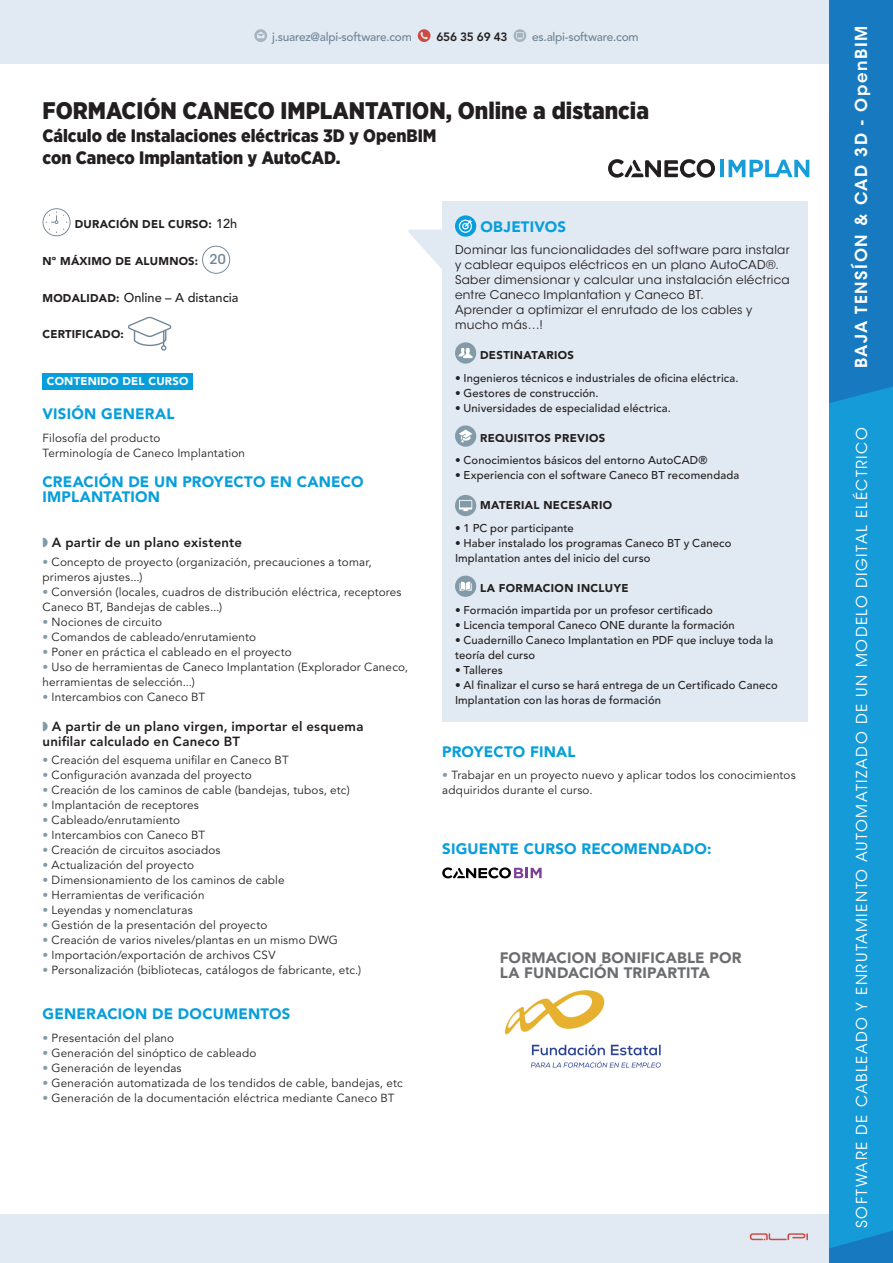
<style>
.page{position:relative;width:893px;height:1263px;background:#fff}
.page>*{position:absolute;margin:0;border:0;box-sizing:border-box;transform-origin:0 0}
.t1{font:900 24px "Gotham Narrow";color:#231f20}
.t2{font:900 18px/22.5px "Gotham Narrow";color:#231f20}
.t3{font:600 16.5px "ITC Avant Garde Std";letter-spacing:.1em;color:#fff}
.t4{font:900 15px/15px "Avenir LT Std";letter-spacing:.015em;color:#069edb}
.t5{font:15px "ITC Avant Garde Std";letter-spacing:.1em;color:#fff}
.t6{font:900 15px/15px "Avenir LT Std";letter-spacing:.015em;color:#6c6d70}
.t7{font:800 13.2px/15px "Avenir LT Std";letter-spacing:.015em;color:#231f20}
.t8{font:500 12.75px "Avenir LT Std";color:#231f20}
.t9{font:12px/15px "ITC Avant Garde Std";letter-spacing:.025em;color:#231f20}
.t10{font:500 12px "Avenir LT Std";letter-spacing:-.02em;color:#6f8596}
.t11{font:800 12px "Avenir LT Std";letter-spacing:-.02em;color:#231f20}
.t12{font:11.7px/15px "Avenir LT Std";letter-spacing:.015em;color:#231f20}
.t13{font:500 11.25px/15px "Avenir LT Std";letter-spacing:.015em;color:#231f20}
.t14{font:900 11.25px "Avenir LT Std";letter-spacing:.025em;color:#231f20}
.t15{font:900 11.25px "Avenir LT Std";letter-spacing:.02em;color:#fff}
.s1{font-weight:500;font-size:12.75px}
.s2{font-family:"ITC Avant Garde Std";font-weight:500;font-size:13.5px;color:#6f8596}
.s3{font-weight:900;font-size:11.25px}
.s4{color:#839ba9}
</style>
<div class="page">
<div style="left:0;top:0;width:893px;height:64px;background:#e1e9f2"></div>
<svg style="left:254px;top:29px;width:13px;height:13px"></svg>
<svg style="left:418px;top:29px;width:12px;height:13px"></svg>
<svg style="left:514px;top:29px;width:12px;height:13px"></svg>
<div style="left:0;top:1214px;width:893px;height:49px;background:#e1e9f2"></div>
<div style="left:829px;top:0;width:64px;height:1263px;background:#149bd8"></div>
<div style="left:829px;top:0;width:64px;height:403px;background:#177ac0"></div>
<svg style="left:829px;top:1231px;width:64px;height:32px"></svg>
<svg style="left:750px;top:1233px;width:58px;height:7px"></svg>
<div style="left:43px;top:373px;width:150px;height:16px;background:#069edb"></div>
<svg style="left:43px;top:208px;width:28px;height:28px"></svg>
<svg style="left:202px;top:246px;width:28px;height:28px"></svg>
<svg style="left:128px;top:317px;width:43px;height:34px"></svg>
<div style="left:442px;top:201px;width:366px;height:520px;background:#e1e9f2"></div>
<svg style="left:455px;top:215px;width:21px;height:22px"></svg>
<svg style="left:408px;top:219px;width:69px;height:50px"></svg>
<svg style="left:455px;top:342px;width:21px;height:22px"></svg>
<svg style="left:459px;top:348px;width:13px;height:10px"></svg>
<div style="left:455px;top:425px;width:21px;height:22px;background:#839ba9;border-radius:50%"></div>
<svg style="left:459px;top:430px;width:13px;height:12px"></svg>
<div style="left:455px;top:495px;width:21px;height:21px;background:#839ba9;border-radius:50%"></div>
<svg style="left:459px;top:500px;width:13px;height:11px"></svg>
<div style="left:455px;top:576px;width:21px;height:21px;background:#839ba9;border-radius:50%"></div>
<svg style="left:460px;top:582px;width:12px;height:9px"></svg>
<svg style="left:608px;top:159px;width:107px;height:19px"></svg>
<hr style="left:720px;top:160px;width:4px;height:17px;background:#179dd9">
<svg style="left:729px;top:160px;width:80px;height:17px"></svg>
<svg style="left:442px;top:867px;width:100px;height:11px"></svg>
<img style="left:504px;top:990px;width:157px;height:78px">
<p class="t10" style="left:272px;top:29px;width:141px">j.suarez@alpi-software.com</p>
<p class="t11" style="left:436px;top:29px;width:73px">656 35 69 43</p>
<p class="t10" style="left:532px;top:29px;width:108px">es.alpi-software.com</p>
<h1 class="t1" style="left:43px;top:95px;width:608px">FORMACIÓN CANECO IMPLANTATION, Online a distancia</h1>
<h2 class="t2" style="left:43px;top:124px;width:396px">Cálculo de Instalaciones eléctricas 3D y OpenBIM con Caneco Implantation y AutoCAD.</h2>
<p class="t14" style="left:75px;top:217px;width:164px">DURACIÓN DEL CURSO: <span class="s1">12h</span></p>
<p class="t14" style="left:43px;top:254px;width:185px">Nº MÁXIMO DE ALUMNOS: <span class="s2">20</span></p>
<p class="t8" style="left:43px;top:290px;width:197px"><span class="s3">MODALIDAD:</span> Online – A distancia</p>
<p class="t14" style="left:43px;top:328px;width:83px">CERTIFICADO:</p>
<p class="t15" style="left:47px;top:374px;width:143px">CONTENIDO DEL CURSO</p>
<p class="t4" style="left:43px;top:406px;width:134px">VISIÓN GENERAL</p>
<p class="t12" style="left:43px;top:431px;width:204px">Filosofía del producto<br>Terminología de Caneco Implantation</p>
<p class="t4" style="left:43px;top:474px;width:322px">CREACIÓN DE UN PROYECTO EN CANECO<br>IMPLANTATION</p>
<p class="t7" style="left:43px;top:535px;width:201px"><span class="s4">◗</span> A partir de un plano existente</p>
<p class="t12" style="left:43px;top:554px;width:331px"><span class="s4">•</span> Concepto de proyecto (organización, precauciones a tomar, primeros ajustes...)</p>
<p class="t12" style="left:43px;top:584px;width:361px"><span class="s4">•</span> Conversión (locales, cuadros de distribución eléctrica, receptores<br>Caneco BT, Bandejas de cables...)</p>
<p class="t12" style="left:43px;top:614px;width:121px"><span class="s4">•</span> Nociones de circuito</p>
<p class="t12" style="left:43px;top:629px;width:215px"><span class="s4">•</span> Comandos de cableado/enrutamiento</p>
<p class="t12" style="left:43px;top:644px;width:251px"><span class="s4">•</span> Poner en práctica el cableado en el proyecto</p>
<p class="t12" style="left:43px;top:659px;width:367px"><span class="s4">•</span> Uso de herramientas de Caneco Implantation (Explorador Caneco, herramientas de selección...)</p>
<p class="t12" style="left:43px;top:689px;width:164px"><span class="s4">•</span> Intercambios con Caneco BT</p>
<p class="t7" style="left:43px;top:718px;width:322px"><span class="s4">◗</span> A partir de un plano virgen, importar el esquema unifilar calculado en Caneco BT</p>
<p class="t12" style="left:43px;top:753px;width:248px"><span class="s4">•</span> Creación del esquema unifilar en Caneco BT</p>
<p class="t12" style="left:43px;top:768px;width:211px"><span class="s4">•</span> Configuración avanzada del proyecto</p>
<p class="t12" style="left:43px;top:783px;width:309px"><span class="s4">•</span> Creación de los caminos de cable (bandejas, tubos, etc)</p>
<p class="t12" style="left:43px;top:798px;width:158px"><span class="s4">•</span> Implantación de receptores</p>
<p class="t12" style="left:43px;top:813px;width:139px"><span class="s4">•</span> Cableado/enrutamiento</p>
<p class="t12" style="left:43px;top:828px;width:164px"><span class="s4">•</span> Intercambios con Caneco BT</p>
<p class="t12" style="left:43px;top:843px;width:180px"><span class="s4">•</span> Creación de circuitos asociados</p>
<p class="t12" style="left:43px;top:858px;width:153px"><span class="s4">•</span> Actualización del proyecto</p>
<p class="t12" style="left:43px;top:873px;width:244px"><span class="s4">•</span> Dimensionamiento de los caminos de cable</p>
<p class="t12" style="left:43px;top:888px;width:164px"><span class="s4">•</span> Herramientas de verificación</p>
<p class="t12" style="left:43px;top:903px;width:152px"><span class="s4">•</span> Leyendas y nomenclaturas</p>
<p class="t12" style="left:43px;top:918px;width:226px"><span class="s4">•</span> Gestión de la presentación del proyecto</p>
<p class="t12" style="left:43px;top:933px;width:297px"><span class="s4">•</span> Creación de varios niveles/plantas en un mismo DWG</p>
<p class="t12" style="left:43px;top:948px;width:235px"><span class="s4">•</span> Importación/exportación de archivos CSV</p>
<p class="t12" style="left:43px;top:963px;width:320px"><span class="s4">•</span> Personalización (bibliotecas, catálogos de fabricante, etc.)</p>
<p class="t4" style="left:43px;top:1006px;width:249px">GENERACION DE DOCUMENTOS</p>
<p class="t12" style="left:43px;top:1031px;width:133px"><span class="s4">•</span> Presentación del plano</p>
<p class="t12" style="left:43px;top:1046px;width:216px"><span class="s4">•</span> Generación del sinóptico de cableado</p>
<p class="t12" style="left:43px;top:1061px;width:141px"><span class="s4">•</span> Generación de leyendas</p>
<p class="t12" style="left:43px;top:1076px;width:362px"><span class="s4">•</span> Generación automatizada de los tendidos de cable, bandejas, etc</p>
<p class="t12" style="left:43px;top:1091px;width:354px"><span class="s4">•</span> Generación de la documentación eléctrica mediante Caneco BT</p>
<p class="t4" style="left:480px;top:219px;width:87px">OBJETIVOS</p>
<p class="t9" style="left:455px;top:243px;width:336px">Dominar las funcionalidades del software para instalar y cablear equipos eléctricos en un plano AutoCAD®.<br>Saber dimensionar y calcular una instalación eléctrica entre Caneco Implantation y Caneco BT.<br>Aprender a optimizar el enrutado de los cables y mucho más…!</p>
<p class="t14" style="left:480px;top:349px;width:96px">DESTINATARIOS</p>
<p class="t13" style="left:455px;top:371px;width:285px">• Ingenieros técnicos e industriales de oficina eléctrica.</p>
<p class="t13" style="left:455px;top:386px;width:145px">• Gestores de construcción.</p>
<p class="t13" style="left:455px;top:401px;width:217px">• Universidades de especialidad eléctrica.</p>
<p class="t14" style="left:480px;top:431px;width:127px">REQUISITOS PREVIOS</p>
<p class="t13" style="left:455px;top:453px;width:254px">• Conocimientos básicos del entorno AutoCAD®</p>
<p class="t13" style="left:455px;top:468px;width:286px">• Experiencia con el software Caneco BT recomendada</p>
<p class="t14" style="left:480px;top:499px;width:134px">MATERIAL NECESARIO</p>
<p class="t13" style="left:455px;top:521px;width:120px">• 1 PC por participante</p>
<p class="t13" style="left:455px;top:536px;width:278px">• Haber instalado los programas Caneco BT y Caneco<br>Implantation antes del inicio del curso</p>
<p class="t14" style="left:480px;top:581px;width:150px">LA FORMACION INCLUYE</p>
<p class="t13" style="left:455px;top:603px;width:259px">• Formación impartida por un profesor certificado</p>
<p class="t13" style="left:455px;top:618px;width:281px">• Licencia temporal Caneco ONE durante la formación</p>
<p class="t13" style="left:455px;top:633px;width:320px">• Cuadernillo Caneco Implantation en PDF que incluye toda la teoría del curso</p>
<p class="t13" style="left:455px;top:663px;width:49px">• Talleres</p>
<p class="t13" style="left:455px;top:678px;width:324px">• Al finalizar el curso se hará entrega de un Certificado Caneco<br>Implantation con las horas de formación</p>
<p class="t4" style="left:442px;top:744px;width:135px">PROYECTO FINAL</p>
<p class="t12" style="left:442px;top:768px;width:355px"><span class="s4">•</span> Trabajar en un proyecto nuevo y aplicar todos los conocimientos adquiridos durante el curso.</p>
<p class="t4" style="left:442px;top:841px;width:271px">SIGUENTE CURSO RECOMENDADO:</p>
<p class="t6" style="left:500px;top:950px;width:243px">FORMACION BONIFICABLE POR<br>LA FUNDACIÓN TRIPARTITA</p>
<h3 class="t3" style="left:851px;top:368px;width:344px;rotate:-90deg">BAJA TENSÍON &amp; CAD 3D - OpenBIM</h3>
<p class="t5" style="left:853px;top:1228px;width:802px;rotate:-90deg">SOFTWARE DE CABLEADO Y ENRUTAMIENTO AUTOMATIZADO DE UN MODELO DIGITAL ELÉCTRICO</p>
</div>
